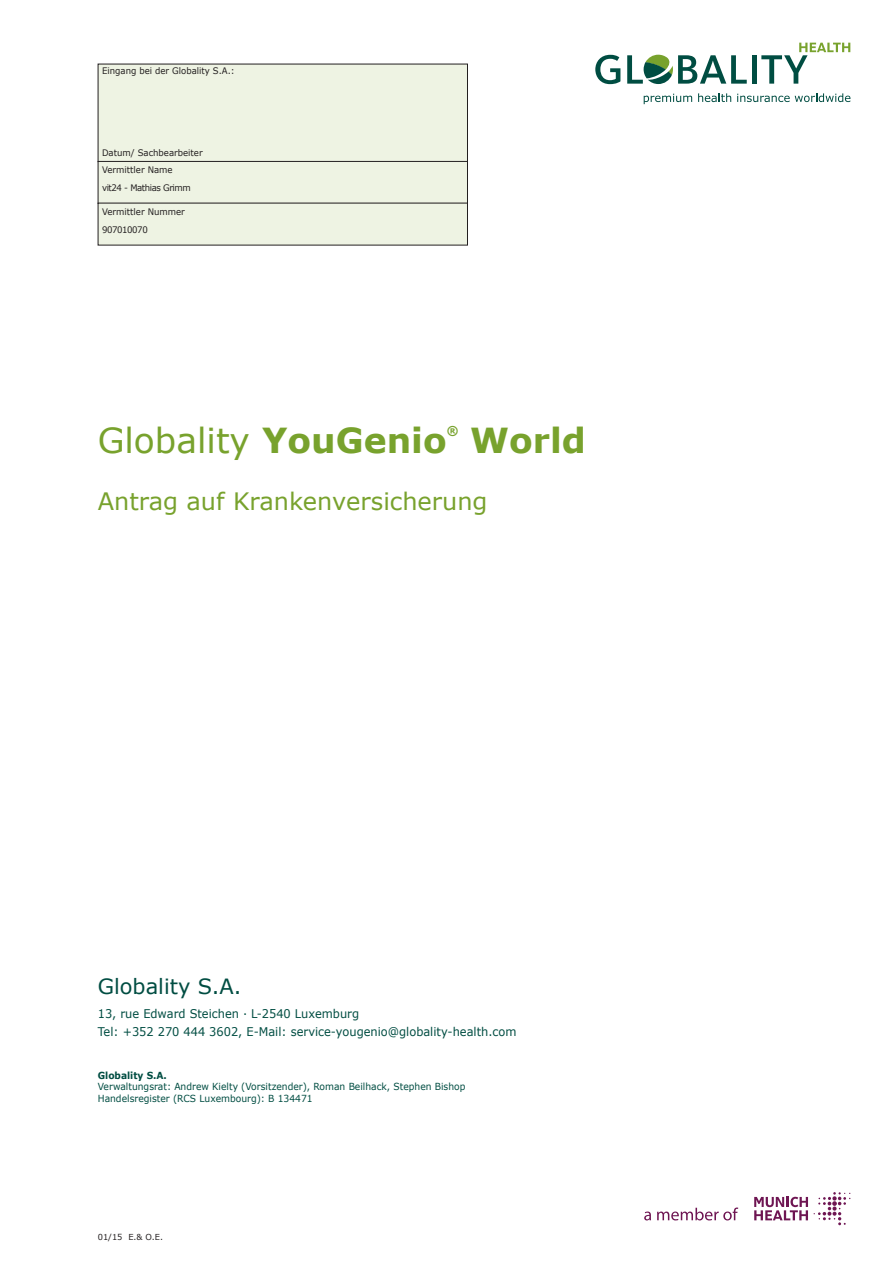
<style>
.page{position:relative;width:893px;height:1263px;background:#fff}
.page>*{position:absolute;margin:0;border:0;box-sizing:border-box;transform-origin:0 0}
.t1{font:34.5px "Verdana";color:#78a22d}
.t2{font:700 34.5px "Verdana";color:#78a22d}
.t3{font:24px "Verdana";color:#78a22d}
.t4{font:21px "Verdana";color:#004d42}
.t5{font:700 12.15px "Verdana";color:#78a22d}
.t6{font:12px/18px "Verdana";color:#004d42;scale:.95 1}
.t7{font:9.75px/11.7px "Verdana";color:#004d42;scale:.94 1}
.t8{font:700 9.75px "Verdana";color:#004d42;scale:.94 1}
.t9{font:9px/16.5px "Verdana";color:#231f20;scale:.95 1}
.t10{font:9px "Verdana";letter-spacing:-.045em;color:#231f20;scale:.95 1}
.t11{font:8.25px "Verdana";color:#231f20}
.s1{font-weight:700}
</style>
<div class="page">
<div style="left:98px;top:64px;width:369px;height:98px;background:#eef3e3"></div>
<div style="left:98px;top:161px;width:369px;height:42px;background:#eef3e3"></div>
<div style="left:98px;top:161px;width:370px;height:43px;border:1px solid #231f20"></div>
<div style="left:98px;top:203px;width:369px;height:42px;background:#eef3e3"></div>
<svg style="left:595px;top:55px;width:25px;height:29px"></svg>
<hr style="left:752px;top:55px;width:4px;height:29px;background:#004d42">
<svg style="left:627px;top:55px;width:120px;height:29px"></svg>
<svg style="left:761px;top:43px;width:89px;height:41px"></svg>
<svg style="left:644px;top:94px;width:48px;height:10px"></svg>
<svg style="left:698px;top:93px;width:33px;height:9px"></svg>
<svg style="left:737px;top:93px;width:113px;height:9px"></svg>
<svg style="left:814px;top:1192px;width:36px;height:33px"></svg>
<svg style="left:754px;top:1197px;width:54px;height:23px"></svg>
<svg style="left:644px;top:1211px;width:7px;height:9px"></svg>
<svg style="left:657px;top:1207px;width:81px;height:13px"></svg>
<p class="t9" style="left:102px;top:62px;width:141px">Eingang bei der Globality S.A.:</p>
<p class="t9" style="left:102px;top:145px;width:107px">Datum/ Sachbearbeiter<br>Vermittler Name</p>
<p class="t10" style="left:102px;top:181px;width:95px">vit24 - Mathias Grimm</p>
<p class="t10" style="left:102px;top:223px;width:50px">907010070</p>
<p class="t9" style="left:102px;top:203px;width:89px">Vermittler Nummer</p>
<h1 class="t1" style="left:98px;top:416px;width:350px">Globality <span class="s1">YouGenio</span></h1>
<p class="t5" style="left:447px;top:422px;width:13px">®</p>
<h1 class="t2" style="left:470px;top:416px;width:117px">World</h1>
<h2 class="t3" style="left:98px;top:485px;width:391px">Antrag auf Krankenversicherung</h2>
<h3 class="t4" style="left:98px;top:972px;width:145px">Globality S.A.</h3>
<p class="t6" style="left:98px;top:1005px;width:442px">13, rue Edward Steichen · L-2540 Luxemburg<br>Tel: +352 270 444 3602, E-Mail: service-yougenio@globality-health.com</p>
<p class="t8" style="left:98px;top:1068px;width:75px">Globality S.A.</p>
<p class="t7" style="left:98px;top:1081px;width:393px">Verwaltungsrat: Andrew Kielty (Vorsitzender), Roman Beilhack, Stephen Bishop<br>Handelsregister (RCS Luxembourg): B 134471</p>
<p class="t11" style="left:98px;top:1231px;width:67px">01/15 E.&amp; O.E.</p>
</div>
